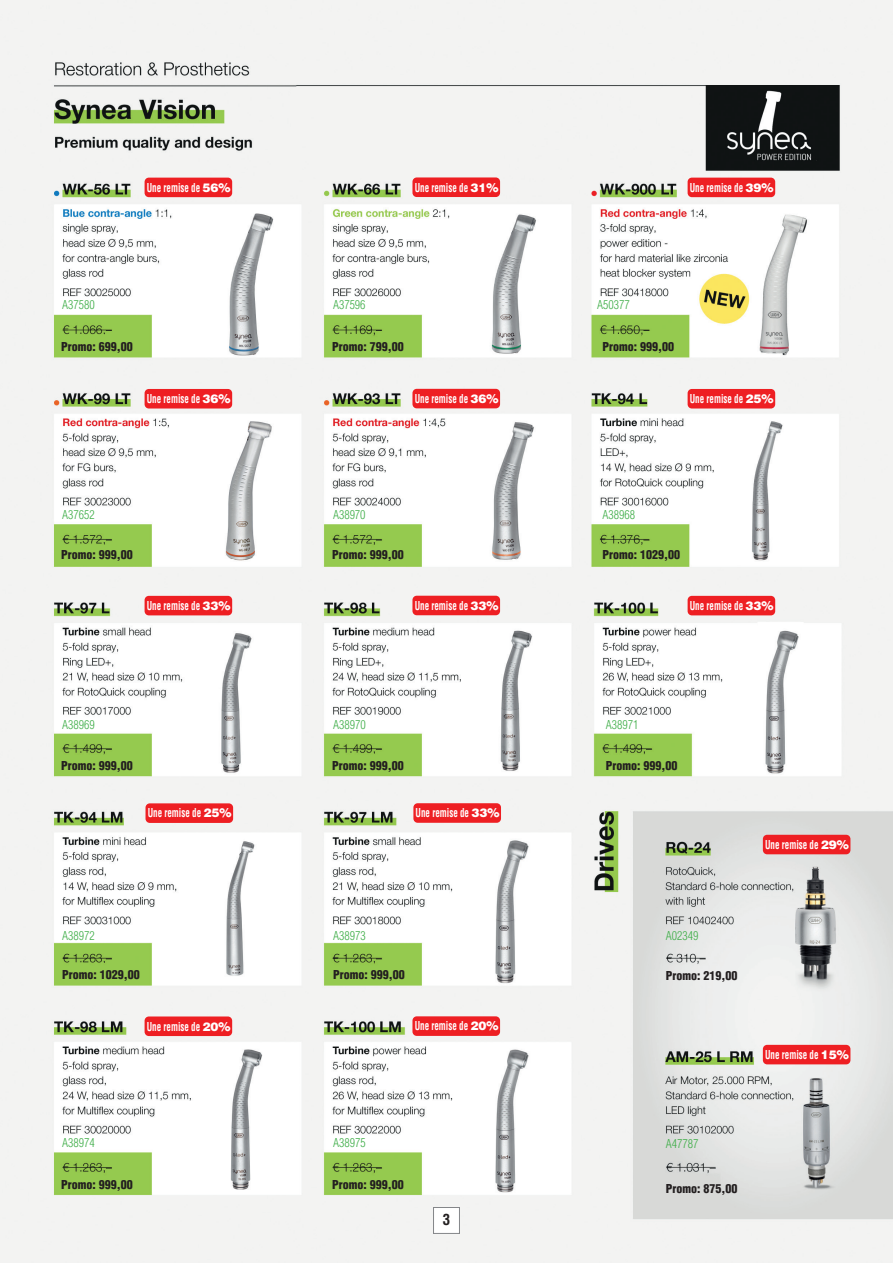
<style>
.page{position:relative;width:893px;height:1263px;background:#fff}
.page>*{position:absolute;margin:0;border:0;box-sizing:border-box;transform-origin:0 0}
.t1{font:700 condensed 15px "Helvetica LT Std";color:#231f20}
.t2{font:700 condensed 12px "Helvetica LT Std";color:#fff;scale:.75 1}
.t3{font:900 condensed 12px "Helvetica LT Std";color:#231f20}
.t4{font:300 condensed 12px "Helvetica LT Std";color:#40ae49}
.s1{font-weight:900;font-stretch:normal}
</style>
<div class="page">
<img style="left:0;top:0;width:893px;height:1263px">
<div style="left:433px;top:1207px;width:27px;height:26px;background:#fff;border:1px solid #848689"></div>
<div style="left:145px;top:178px;width:87px;height:19px;background:#ee1f23;border-radius:4px"></div>
<div style="left:412px;top:177px;width:88px;height:20px;background:#ee1f23;border-radius:4px"></div>
<div style="left:688px;top:178px;width:87px;height:19px;background:#ee1f23;border-radius:4px"></div>
<div style="left:145px;top:389px;width:87px;height:19px;background:#ee1f23;border-radius:4px"></div>
<div style="left:412px;top:389px;width:88px;height:19px;background:#ee1f23;border-radius:4px"></div>
<div style="left:688px;top:389px;width:87px;height:19px;background:#ee1f23;border-radius:4px"></div>
<div style="left:145px;top:596px;width:87px;height:19px;background:#ee1f23;border-radius:4px"></div>
<div style="left:412px;top:596px;width:88px;height:19px;background:#ee1f23;border-radius:4px"></div>
<div style="left:688px;top:596px;width:87px;height:19px;background:#ee1f23;border-radius:4px"></div>
<div style="left:146px;top:803px;width:87px;height:20px;background:#ee1f23;border-radius:4px"></div>
<div style="left:413px;top:803px;width:88px;height:20px;background:#ee1f23;border-radius:4px"></div>
<div style="left:763px;top:835px;width:87px;height:19px;background:#ee1f23;border-radius:4px"></div>
<div style="left:145px;top:1016px;width:87px;height:20px;background:#ee1f23;border-radius:4px"></div>
<div style="left:412px;top:1016px;width:88px;height:20px;background:#ee1f23;border-radius:4px"></div>
<div style="left:763px;top:1045px;width:87px;height:19px;background:#ee1f23;border-radius:4px"></div>
<p class="t2" style="left:147px;top:180px;width:113px">Une remise de <span class="s1">56%</span></p>
<p class="t2" style="left:415px;top:180px;width:113px">Une remise de <span class="s1">31%</span></p>
<p class="t2" style="left:690px;top:180px;width:113px">Une remise de <span class="s1">39%</span></p>
<p class="t4" style="left:62px;top:297px;width:34px">A37580</p>
<p class="t4" style="left:333px;top:297px;width:34px">A37596</p>
<p class="t4" style="left:597px;top:297px;width:34px">A50377</p>
<p class="t3" style="left:61px;top:339px;width:73px">Promo: 699,00</p>
<p class="t3" style="left:332px;top:339px;width:73px">Promo: 799,00</p>
<p class="t3" style="left:603px;top:339px;width:73px">Promo: 999,00</p>
<p class="t2" style="left:147px;top:391px;width:113px">Une remise de <span class="s1">36%</span></p>
<p class="t2" style="left:415px;top:391px;width:113px">Une remise de <span class="s1">36%</span></p>
<p class="t2" style="left:690px;top:391px;width:113px">Une remise de <span class="s1">25%</span></p>
<p class="t4" style="left:62px;top:507px;width:34px">A37652</p>
<p class="t4" style="left:333px;top:507px;width:34px">A38970</p>
<p class="t4" style="left:602px;top:507px;width:34px">A38968</p>
<p class="t3" style="left:61px;top:547px;width:73px">Promo: 999,00</p>
<p class="t3" style="left:332px;top:547px;width:73px">Promo: 999,00</p>
<p class="t3" style="left:603px;top:547px;width:79px">Promo: 1029,00</p>
<p class="t2" style="left:147px;top:598px;width:113px">Une remise de <span class="s1">33%</span></p>
<p class="t2" style="left:415px;top:598px;width:113px">Une remise de <span class="s1">33%</span></p>
<p class="t2" style="left:690px;top:598px;width:113px">Une remise de <span class="s1">33%</span></p>
<p class="t4" style="left:62px;top:718px;width:34px">A38969</p>
<p class="t4" style="left:333px;top:718px;width:34px">A38970</p>
<p class="t4" style="left:606px;top:718px;width:34px">A38971</p>
<p class="t3" style="left:61px;top:758px;width:73px">Promo: 999,00</p>
<p class="t3" style="left:332px;top:758px;width:73px">Promo: 999,00</p>
<p class="t3" style="left:606px;top:758px;width:73px">Promo: 999,00</p>
<p class="t2" style="left:148px;top:805px;width:113px">Une remise de <span class="s1">25%</span></p>
<p class="t2" style="left:416px;top:805px;width:113px">Une remise de <span class="s1">33%</span></p>
<p class="t2" style="left:765px;top:837px;width:113px">Une remise de <span class="s1">29%</span></p>
<p class="t4" style="left:62px;top:928px;width:34px">A38972</p>
<p class="t4" style="left:333px;top:928px;width:34px">A38973</p>
<p class="t4" style="left:666px;top:928px;width:34px">A02349</p>
<p class="t3" style="left:62px;top:967px;width:79px">Promo: 1029,00</p>
<p class="t3" style="left:333px;top:967px;width:73px">Promo: 999,00</p>
<p class="t2" style="left:147px;top:1019px;width:113px">Une remise de <span class="s1">20%</span></p>
<p class="t2" style="left:415px;top:1018px;width:113px">Une remise de <span class="s1">20%</span></p>
<p class="t3" style="left:666px;top:968px;width:73px">Promo: 219,00</p>
<p class="t2" style="left:765px;top:1047px;width:113px">Une remise de <span class="s1">15%</span></p>
<p class="t4" style="left:62px;top:1135px;width:34px">A38974</p>
<p class="t4" style="left:333px;top:1135px;width:34px">A38975</p>
<p class="t4" style="left:666px;top:1136px;width:34px">A47787</p>
<p class="t3" style="left:61px;top:1177px;width:73px">Promo: 999,00</p>
<p class="t3" style="left:332px;top:1177px;width:73px">Promo: 999,00</p>
<p class="t1" style="left:443px;top:1210px;width:9px">3</p>
<p class="t3" style="left:666px;top:1180px;width:73px">Promo: 875,00</p>
</div>
